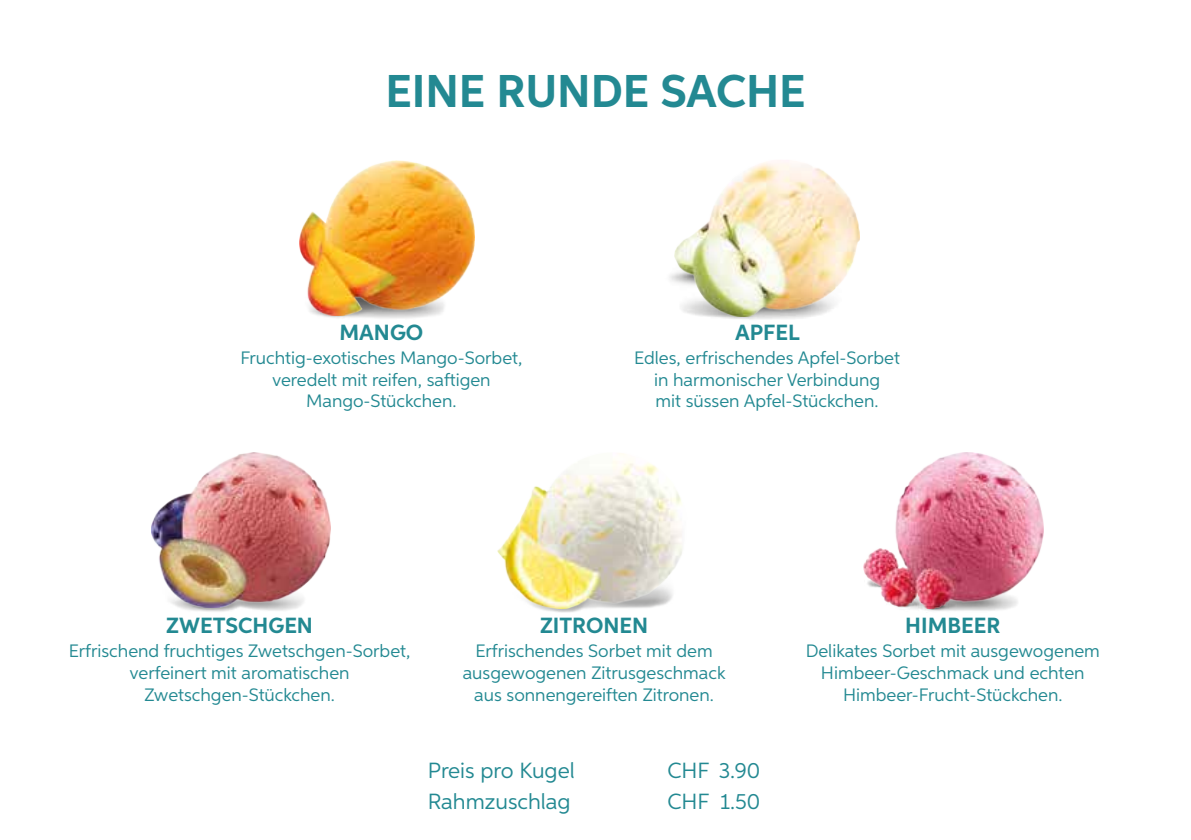
<style>
.page{position:relative;width:1191px;height:840px;background:#fff}
.page>*{position:absolute;margin:0;border:0;box-sizing:border-box;transform-origin:0 0}
.t1{font:700 46px "Aspira";color:#238992}
.t2{font:22px "Aspira";color:#238992}
.t3{font:700 22px "Aspira";color:#238992}
.t4{font:18px/21.6px "Aspira";color:#238992;text-align:center}
</style>
<div class="page">
<img style="left:319px;top:315px;width:116px;height:3px">
<img style="left:300px;top:160px;width:174px;height:155px">
<img style="left:669px;top:274px;width:144px;height:46px">
<img style="left:674px;top:162px;width:185px;height:154px">
<img style="left:179px;top:607px;width:119px;height:5px">
<img style="left:152px;top:452px;width:178px;height:155px">
<img style="left:538px;top:608px;width:50px;height:4px">
<img style="left:497px;top:453px;width:186px;height:155px">
<img style="left:910px;top:608px;width:99px;height:3px">
<img style="left:863px;top:452px;width:180px;height:156px">
<h1 class="t1" style="left:385px;top:63px;width:422px">EINE RUNDE SACHE</h1>
<p class="t3" style="left:339px;top:319px;width:85px">MANGO</p>
<p class="t4" style="left:240px;top:346px;width:283px">Fruchtig-exotisches Mango-Sorbet, veredelt mit reifen, saftigen<br>Mango-Stückchen.</p>
<p class="t3" style="left:735px;top:319px;width:66px">APFEL</p>
<p class="t4" style="left:634px;top:346px;width:267px">Edles, erfrischendes Apfel-Sorbet in harmonischer Verbindung<br>mit süssen Apfel-Stückchen.</p>
<p class="t3" style="left:166px;top:612px;width:148px">ZWETSCHGEN</p>
<p class="t4" style="left:69px;top:639px;width:343px">Erfrischend fruchtiges Zwetschgen-Sorbet, verfeinert mit aromatischen<br>Zwetschgen-Stückchen.</p>
<p class="t3" style="left:540px;top:612px;width:110px">ZITRONEN</p>
<p class="t4" style="left:463px;top:639px;width:264px">Erfrischendes Sorbet mit dem ausgewogenen Zitrusgeschmack aus sonnengereiften Zitronen.</p>
<p class="t2" style="left:428px;top:756px;width:148px">Preis pro Kugel</p>
<p class="t2" style="left:667px;top:756px;width:94px">CHF 3.90</p>
<p class="t2" style="left:428px;top:787px;width:144px">Rahmzuschlag</p>
<p class="t2" style="left:667px;top:787px;width:94px">CHF 1.50</p>
<p class="t3" style="left:905px;top:612px;width:96px">HIMBEER</p>
<p class="t4" style="left:805px;top:639px;width:296px">Delikates Sorbet mit ausgewogenem<br>Himbeer-Geschmack und echten<br>Himbeer-Frucht-Stückchen.</p>
</div>
